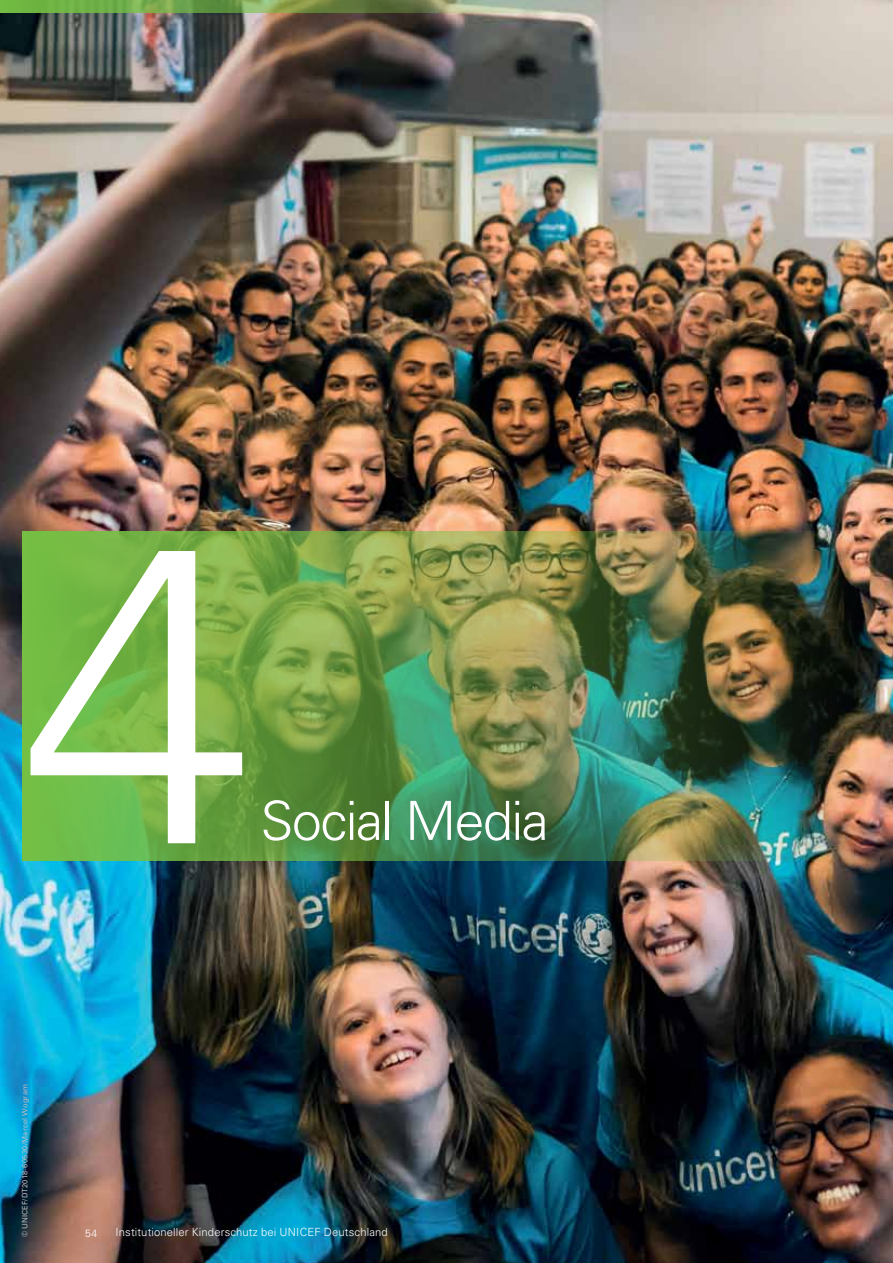
<style>
.page{position:relative;width:893px;height:1263px;background:#fff}
.page>*{position:absolute;margin:0;border:0;box-sizing:border-box;transform-origin:0 0}
.t1{font:300 422.4px "Univers LT Std";color:#fff}
.t2{font:300 54px "Univers LT Std";letter-spacing:-.03em;color:#fff}
.t3{font:300 11.25px "Univers LT Std";letter-spacing:.01em;color:#fff}
.t4{font:300 10.5px "Univers LT Std";color:#fff}
.t5{font:7.5px "Univers LT Std";letter-spacing:.03em;color:#bcbec0}
</style>
<div class="page">
<img style="left:0;top:0;width:893px;height:1263px">
<img style="left:22px;top:531px;width:849px;height:330px">
<svg style="left:0;top:0;width:625px;height:13px"></svg>
<h1 class="t1" style="left:21px;top:439px;width:236px">4</h1>
<h2 class="t2" style="left:260px;top:788px;width:290px">Social Media</h2>
<p class="t5" style="left:20px;top:1237px;width:155px;rotate:-90deg">© UNICEF/DT2018-60530/Marcel Wogram</p>
<p class="t4" style="left:85px;top:1227px;width:14px">54</p>
<p class="t3" style="left:116px;top:1225px;width:274px">Institutioneller Kinderschutz bei UNICEF Deutschland</p>
</div>
